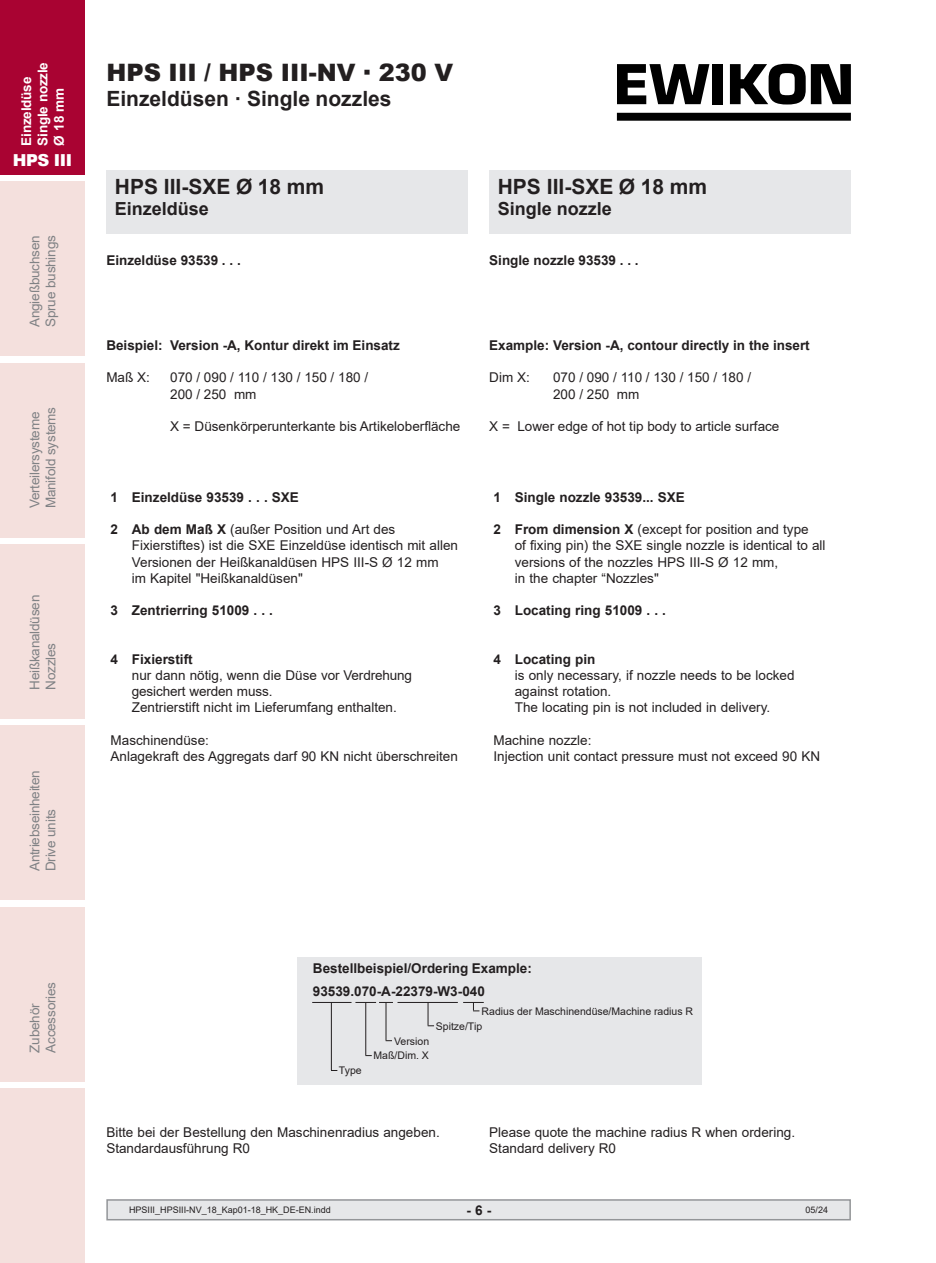
<style>
.page{position:relative;width:936px;height:1263px;background:#fff}
.page>*{position:absolute;margin:0;border:0;box-sizing:border-box;transform-origin:0 0}
.t1{font:900 24px "Arial";color:#231f20}
.Arial-14pt-fett{font:700 21px "Arial";color:#231f20}
.t2{font:700 18px "Arial";color:#231f20}
.t3{font:900 16.5px "Arial";letter-spacing:-.025em;color:#fff}
.t4{font:13.5px/16.2px "Arial";color:#231f20}
.Arial-9pt-standard{font:700 13.5px "Arial";color:#231f20}
.t5{font:13.5px/16.2px "Arial";letter-spacing:-.015em;color:#808285}
.t6{font:700 13.5px/16.2px "Arial";letter-spacing:-.015em;color:#fff}
.Arial-7pt-standard{font:10.5px "Arial";color:#231f20}
.t7{font:9px "Arial";color:#231f20}
.s1{font-weight:700}
</style>
<div class="page">
<div style="left:106px;top:1199px;width:744px;height:21px;background:#e6e7e9;border:2px solid #939598"></div>
<div style="left:0;top:0;width:85px;height:174px;background:#a90332"></div>
<div style="left:0;top:181px;width:85px;height:175px;background:#f4e0dd"></div>
<div style="left:0;top:363px;width:85px;height:174px;background:#f4e0dd"></div>
<div style="left:0;top:544px;width:85px;height:175px;background:#f4e0dd"></div>
<div style="left:0;top:907px;width:85px;height:174px;background:#f4e0dd"></div>
<div style="left:0;top:1089px;width:85px;height:174px;background:#f4e0dd"></div>
<div style="left:0;top:726px;width:85px;height:174px;background:#f4e0dd"></div>
<div style="left:617px;top:113px;width:233px;height:8px;background:#000"></div>
<svg style="left:617px;top:64px;width:92px;height:40px"></svg>
<div style="left:712px;top:64px;width:11px;height:40px;background:#000"></div>
<svg style="left:729px;top:64px;width:121px;height:40px"></svg>
<div style="left:106px;top:170px;width:362px;height:64px;background:#e6e7e9"></div>
<div style="left:489px;top:170px;width:361px;height:64px;background:#e6e7e9"></div>
<div style="left:298px;top:957px;width:404px;height:127px;background:#e6e7e9"></div>
<hr style="left:312px;top:1002px;width:39px;height:1px;background:#231f20">
<hr style="left:331px;top:1002px;width:1px;height:68px;background:#231f20">
<hr style="left:365px;top:1002px;width:1px;height:53px;background:#231f20">
<hr style="left:397px;top:1002px;width:61px;height:1px;background:#231f20">
<svg style="left:427px;top:1003px;width:7px;height:23px"></svg>
<svg style="left:355px;top:1002px;width:38px;height:1px"></svg>
<hr style="left:385px;top:1002px;width:1px;height:38px;background:#231f20">
<svg style="left:463px;top:1002px;width:20px;height:9px"></svg>
<p class="t6" style="left:19px;top:146px;width:85px;rotate:-90deg">Einzeldüse<br>Single nozzle<br>Ø 18 mm</p>
<p class="t3" style="left:13px;top:148px;width:61px">HPS III</p>
<p class="t5" style="left:26px;top:327px;width:93px;rotate:-90deg">Angießbuchsen<br>Sprue bushings</p>
<p class="t5" style="left:26px;top:508px;width:103px;rotate:-90deg">Verteilersysteme<br>Manifold systems</p>
<p class="t5" style="left:26px;top:690px;width:96px;rotate:-90deg">Heißkanaldüsen<br>Nozzles</p>
<p class="t5" style="left:26px;top:871px;width:103px;rotate:-90deg">Antriebseinheiten<br>Drive units</p>
<h1 class="t1" style="left:106px;top:55px;width:348px">HPS III / HPS III-NV ∙ 230 V</h1>
<h2 class="Arial-14pt-fett" style="left:106px;top:84px;width:287px">Einzeldüsen · Single nozzles</h2>
<p class="Arial-14pt-fett" style="left:115px;top:172px;width:211px">HPS III-SXE Ø 18 mm</p>
<p class="t2" style="left:115px;top:196px;width:96px">Einzeldüse</p>
<p class="Arial-9pt-standard" style="left:106px;top:251px;width:136px">Einzeldüse 93539 . . .</p>
<p class="Arial-9pt-standard" style="left:106px;top:336px;width:295px">Beispiel: Version -A, Kontur direkt im Einsatz</p>
<p class="t4" style="left:106px;top:369px;width:45px">Maß X:</p>
<p class="t4" style="left:170px;top:369px;width:199px">070 / 090 / 110 / 130 / 150 / 180 /<br>200 / 250 mm</p>
<p class="t4" style="left:170px;top:418px;width:292px">X = Düsenkörperunterkante bis Artikeloberfläche</p>
<p class="Arial-9pt-standard" style="left:111px;top:488px;width:190px">1 Einzeldüse 93539 . . . SXE</p>
<p class="t4" style="left:132px;top:521px;width:327px;text-indent:-21px"><span class="s1">2 Ab dem Maß X</span> (außer Position und Art des Fixierstiftes) ist die SXE Einzeldüse identisch mit allen Versionen der Heißkanaldüsen HPS III-S Ø 12 mm<br>im Kapitel "Heißkanaldüsen"</p>
<p class="Arial-9pt-standard" style="left:111px;top:601px;width:164px">3 Zentrierring 51009 . . .</p>
<p class="Arial-9pt-standard" style="left:111px;top:650px;width:84px">4 Fixierstift</p>
<p class="t4" style="left:132px;top:667px;width:282px">nur dann nötig, wenn die Düse vor Verdrehung gesichert werden muss.</p>
<p class="t4" style="left:132px;top:699px;width:266px">Zentrierstift nicht im Lieferumfang enthalten.</p>
<p class="t4" style="left:111px;top:732px;width:100px">Maschinendüse:</p>
<p class="t4" style="left:111px;top:748px;width:349px">Anlagekraft des Aggregats darf 90 KN nicht überschreiten</p>
<p class="Arial-14pt-fett" style="left:497px;top:172px;width:211px">HPS III-SXE Ø 18 mm</p>
<p class="t2" style="left:497px;top:196px;width:116px">Single nozzle</p>
<p class="Arial-9pt-standard" style="left:489px;top:251px;width:151px">Single nozzle 93539 . . .</p>
<p class="Arial-9pt-standard" style="left:489px;top:336px;width:322px">Example: Version -A, contour directly in the insert</p>
<p class="t4" style="left:489px;top:369px;width:42px">Dim X:</p>
<p class="t4" style="left:553px;top:369px;width:199px">070 / 090 / 110 / 130 / 150 / 180 /<br>200 / 250 mm</p>
<p class="t4" style="left:489px;top:418px;width:292px">X = Lower edge of hot tip body to article surface</p>
<p class="Arial-9pt-standard" style="left:493px;top:488px;width:193px">1 Single nozzle 93539... SXE</p>
<p class="t4" style="left:514px;top:521px;width:312px;text-indent:-21px"><span class="s1">2 From dimension X</span> (except for position and type<br>of fixing pin) the SXE single nozzle is identical to all versions of the nozzles HPS III-S Ø 12 mm,</p>
<p class="t4" style="left:514px;top:570px;width:145px">in the chapter “Nozzles"</p>
<p class="Arial-9pt-standard" style="left:493px;top:601px;width:174px">3 Locating ring 51009 . . .</p>
<p class="Arial-9pt-standard" style="left:493px;top:650px;width:103px">4 Locating pin</p>
<p class="t4" style="left:514px;top:667px;width:281px">is only necessary, if nozzle needs to be locked against rotation.</p>
<p class="t4" style="left:514px;top:699px;width:257px">The locating pin is not included in delivery.</p>
<p class="t4" style="left:493px;top:732px;width:99px">Machine nozzle:</p>
<p class="t4" style="left:493px;top:748px;width:328px">Injection unit contact pressure must not exceed 90 KN</p>
<p class="t5" style="left:26px;top:1053px;width:72px;rotate:-90deg">Zubehör<br>Accessories</p>
<p class="Arial-9pt-standard" style="left:313px;top:959px;width:220px">Bestellbeispiel/Ordering Example:</p>
<p class="Arial-9pt-standard" style="left:313px;top:982px;width:173px">93539.070-A-22379-W3-040</p>
<p class="Arial-7pt-standard" style="left:481px;top:1004px;width:213px">Radius der Maschinendüse/Machine radius R</p>
<p class="Arial-7pt-standard" style="left:436px;top:1019px;width:48px">Spitze/Tip</p>
<p class="Arial-7pt-standard" style="left:394px;top:1033px;width:37px">Version</p>
<p class="Arial-7pt-standard" style="left:339px;top:1063px;width:24px">Type</p>
<p class="Arial-7pt-standard" style="left:373px;top:1048px;width:57px">Maß/Dim. X</p>
<p class="t4" style="left:106px;top:1124px;width:335px">Bitte bei der Bestellung den Maschinenradius angeben.</p>
<p class="t4" style="left:106px;top:1140px;width:145px">Standardausführung R0</p>
<p class="t4" style="left:489px;top:1124px;width:307px">Please quote the machine radius R when ordering.<br>Standard delivery R0</p>
<p class="t7" style="left:129px;top:1204px;width:203px">HPSIII_HPSIII-NV_18_Kap01-18_HK_DE-EN.indd</p>
<p class="Arial-9pt-standard" style="left:466px;top:1200px;width:26px">- 6 -</p>
<p class="t7" style="left:805px;top:1204px;width:24px">05/24</p>
</div>
